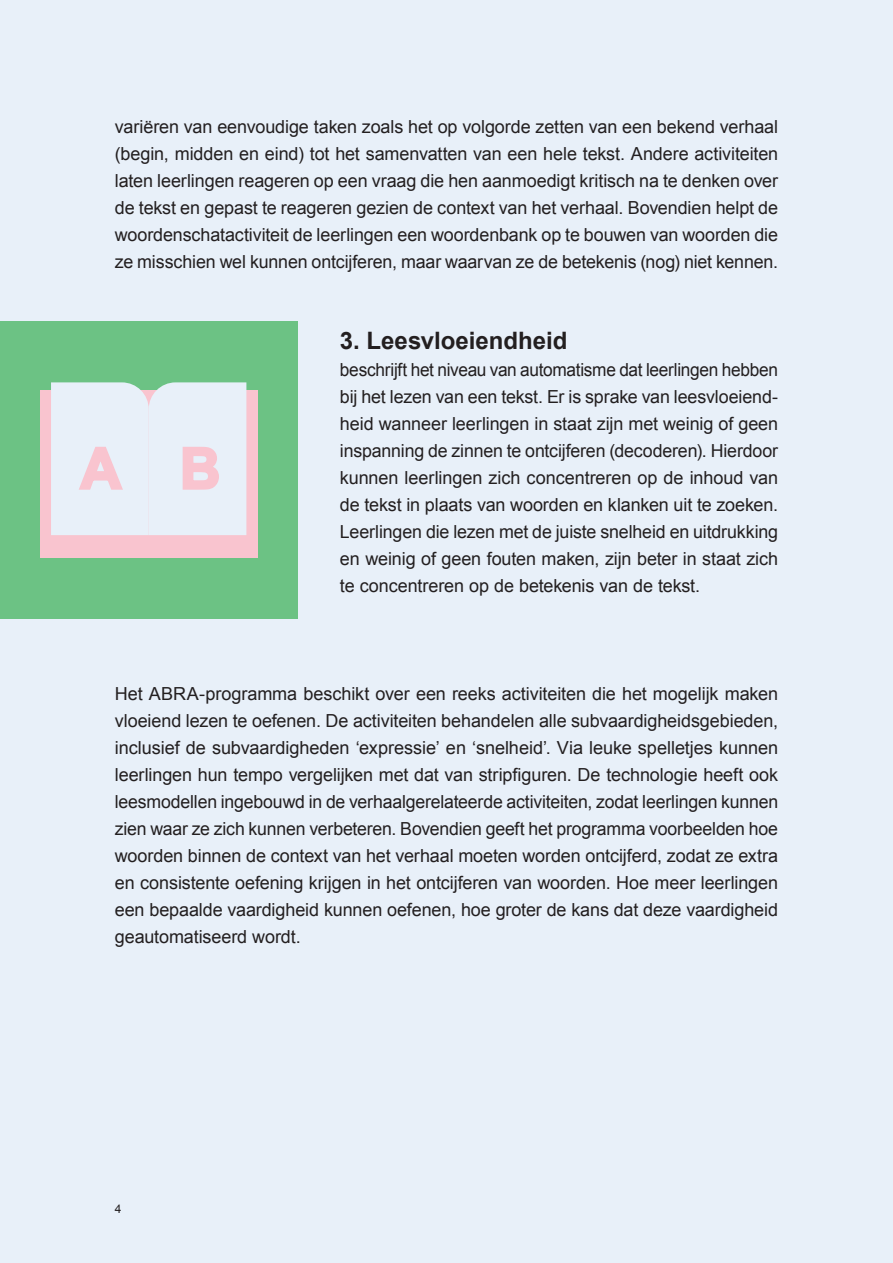
<style>
.page{position:relative;width:893px;height:1263px;background:#e8f0f9}
.page>*{position:absolute;margin:0;border:0;box-sizing:border-box;transform-origin:0 0}
.t1{font:700 56.25px "Arial";color:#f9c4cf}
.Sub-Subheader_not_nu{font:700 24px "Arial";color:#231f20}
.t2{font:18px/27px "Arial";letter-spacing:-.01em;color:#231f20;text-align:justify}
.t3{font:18px/27px "Arial";letter-spacing:-.01em;color:#231f20;text-align:justify;scale:.96 1}
.t4{font:12px "Arial";color:#231f20}
</style>
<div class="page">
<div style="left:0;top:321px;width:297px;height:298px;background:#6cc284"></div>
<div style="left:40px;top:390px;width:217px;height:168px;background:#f9c4cf"></div>
<svg style="left:51px;top:382px;width:195px;height:153px;background:#e7edf6"></svg>
<p class="t2" style="left:115px;top:113px;width:665px">variëren van eenvoudige taken zoals het op volgorde zetten van een bekend verhaal (begin, midden en eind) tot het samenvatten van een hele tekst. Andere activiteiten laten leerlingen reageren op een vraag die hen aanmoedigt kritisch na te denken over de tekst en gepast te reageren gezien de context van het verhaal. Bovendien helpt de woordenschatactiviteit de leerlingen een woordenbank op te bouwen van woorden die ze misschien wel kunnen ontcijferen, maar waarvan ze de betekenis (nog) niet kennen.</p>
<p class="t1" style="left:81px;top:432px;width:141px">A B</p>
<p class="Sub-Subheader_not_nu" style="left:340px;top:325px;width:229px">3. Leesvloeiendheid</p>
<p class="t3" style="left:340px;top:356px;width:458px">beschrijft het niveau van automatisme dat leerlingen hebben bij het lezen van een tekst. Er is sprake van leesvloeiend&shy;heid wanneer leerlingen in staat zijn met weinig of geen inspanning de zinnen te ontcijferen (decoderen). Hierdoor kunnen leerlingen zich concentreren op de inhoud van de tekst in plaats van woorden en klanken uit te zoeken.<br>Leerlingen die lezen met de juiste snelheid en uitdrukking en weinig of geen fouten maken, zijn beter in staat zich te concentreren op de betekenis van de tekst.</p>
<p class="t2" style="left:115px;top:680px;width:665px">Het ABRA-programma beschikt over een reeks activiteiten die het mogelijk maken vloeiend lezen te oefenen. De activiteiten behandelen alle subvaardigheidsgebieden, inclusief de subvaardigheden ‘expressie’ en ‘snelheid’. Via leuke spelletjes kunnen leerlingen hun tempo vergelijken met dat van stripfiguren. De technologie heeft ook leesmodellen ingebouwd in de verhaalgerelateerde activiteiten, zodat leerlingen kunnen zien waar ze zich kunnen verbeteren. Bovendien geeft het programma voorbeelden hoe woorden binnen de context van het verhaal moeten worden ontcijferd, zodat ze extra en consistente oefening krijgen in het ontcijferen van woorden. Hoe meer leerlingen een bepaalde vaardigheid kunnen oefenen, hoe groter de kans dat deze vaardigheid geautomatiseerd wordt.</p>
<p class="t4" style="left:115px;top:1201px;width:8px">4</p>
</div>
